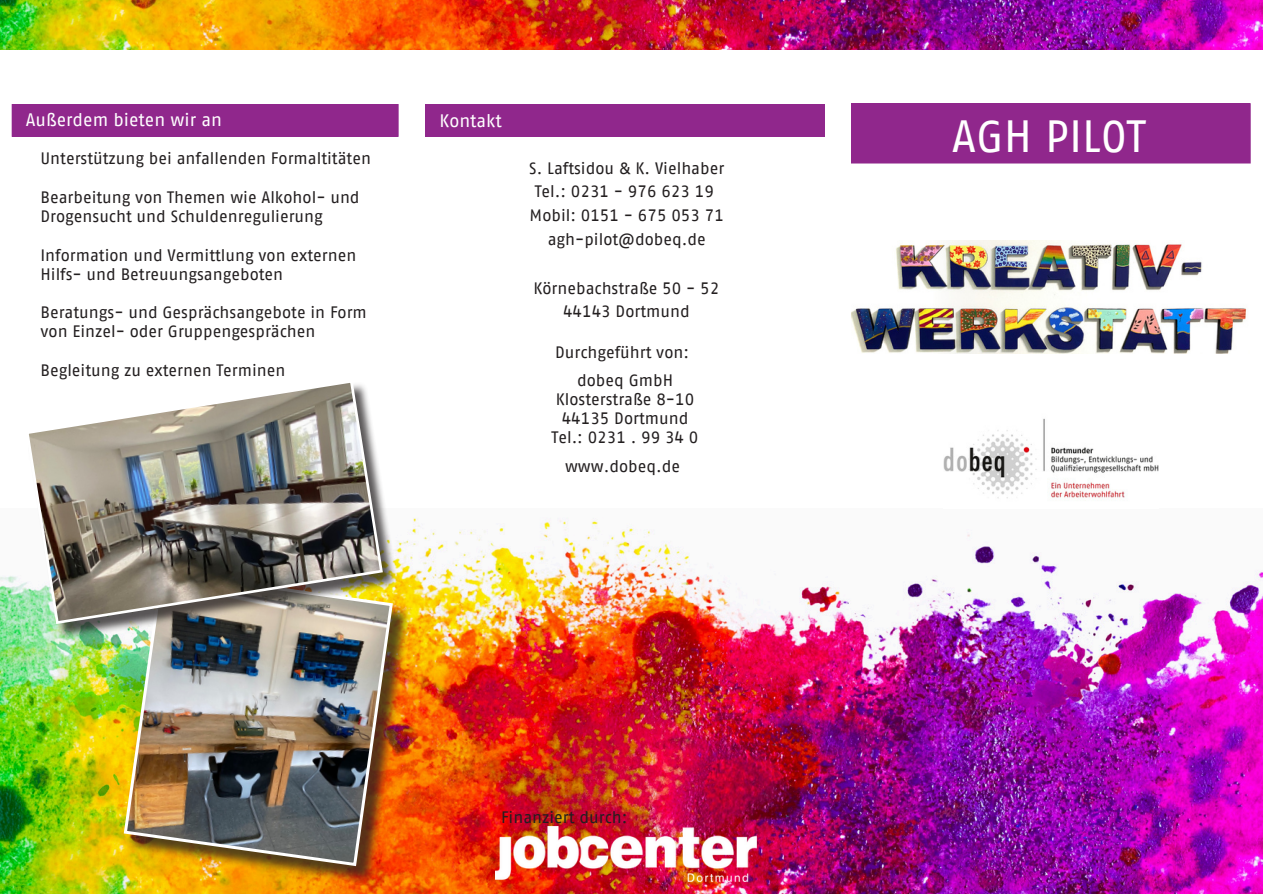
<style>
.page{position:relative;width:1263px;height:894px;background:#fff}
.page>*{position:absolute;margin:0;border:0;box-sizing:border-box;transform-origin:0 0}
.t1{font:45px "AWO Fago Office";color:#fff}
.t2{font:18px "AWO Fago Office";color:#fff}
.t3{font:16.5px/19.2px "AWO Fago Office";color:#231f20}
</style>
<div class="page">
<div style="left:425px;top:104px;width:400px;height:33px;background:#90278c"></div>
<div style="left:12px;top:104px;width:387px;height:33px;background:#90278c"></div>
<div style="left:851px;top:103px;width:400px;height:60px;background:#90278c"></div>
<img style="left:0;top:518px;width:1263px;height:375px">
<img style="left:0;top:0;width:1263px;height:50px">
<img style="left:944px;top:418px;width:215px;height:83px">
<img style="left:851px;top:240px;width:396px;height:113px">
<img style="left:127px;top:575px;width:284px;height:307px">
<img style="left:124px;top:639px;width:269px;height:226px">
<img style="left:28px;top:500px;width:369px;height:139px">
<img style="left:26px;top:383px;width:357px;height:241px">
<img style="left:496px;top:825px;width:261px;height:55px">
<p class="t2" style="left:26px;top:109px;width:198px">Außerdem bieten wir an</p>
<p class="t2" style="left:440px;top:111px;width:64px">Kontakt</p>
<p class="t1" style="left:952px;top:111px;width:195px">AGH PILOT</p>
<p class="t3" style="left:40px;top:148px;width:332px">Unterstützung bei anfallenden Formaltitäten</p>
<p class="t3" style="left:40px;top:188px;width:321px">Bearbeitung von Themen wie Alkohol- und<br>Drogensucht und Schuldenregulierung</p>
<p class="t3" style="left:40px;top:245px;width:317px">Information und Vermittlung von externen<br>Hilfs- und Betreuungsangeboten</p>
<p class="t3" style="left:40px;top:302px;width:328px">Beratungs- und Gesprächsangebote in Form von Einzel- oder Gruppengesprächen</p>
<p class="t3" style="left:40px;top:360px;width:246px">Begleitung zu externen Terminen</p>
<p class="t3" style="left:529px;top:158px;width:197px">S. Laftsidou &amp; K. Vielhaber</p>
<p class="t3" style="left:535px;top:182px;width:181px">Tel.: 0231 - 976 623 19</p>
<p class="t3" style="left:530px;top:205px;width:196px">Mobil: 0151 - 675 053 71</p>
<p class="t3" style="left:548px;top:229px;width:160px">agh-pilot@dobeq.de</p>
<p class="t3" style="left:533px;top:276px;width:187px;line-height:23.7px;text-align:center">Körnebachstraße 50 - 52<br>44143 Dortmund</p>
<p class="t3" style="left:555px;top:342px;width:135px">Durchgeführt von:</p>
<p class="t3" style="left:552px;top:370px;width:148px;text-align:center">dobeq GmbH<br>Klosterstraße 8-10<br>44135 Dortmund<br>Tel.: 0231 . 99 34 0</p>
<p class="t3" style="left:565px;top:456px;width:117px">www.dobeq.de</p>
<p class="t3" style="left:501px;top:807px;width:128px">Finanziert durch:</p>
</div>
